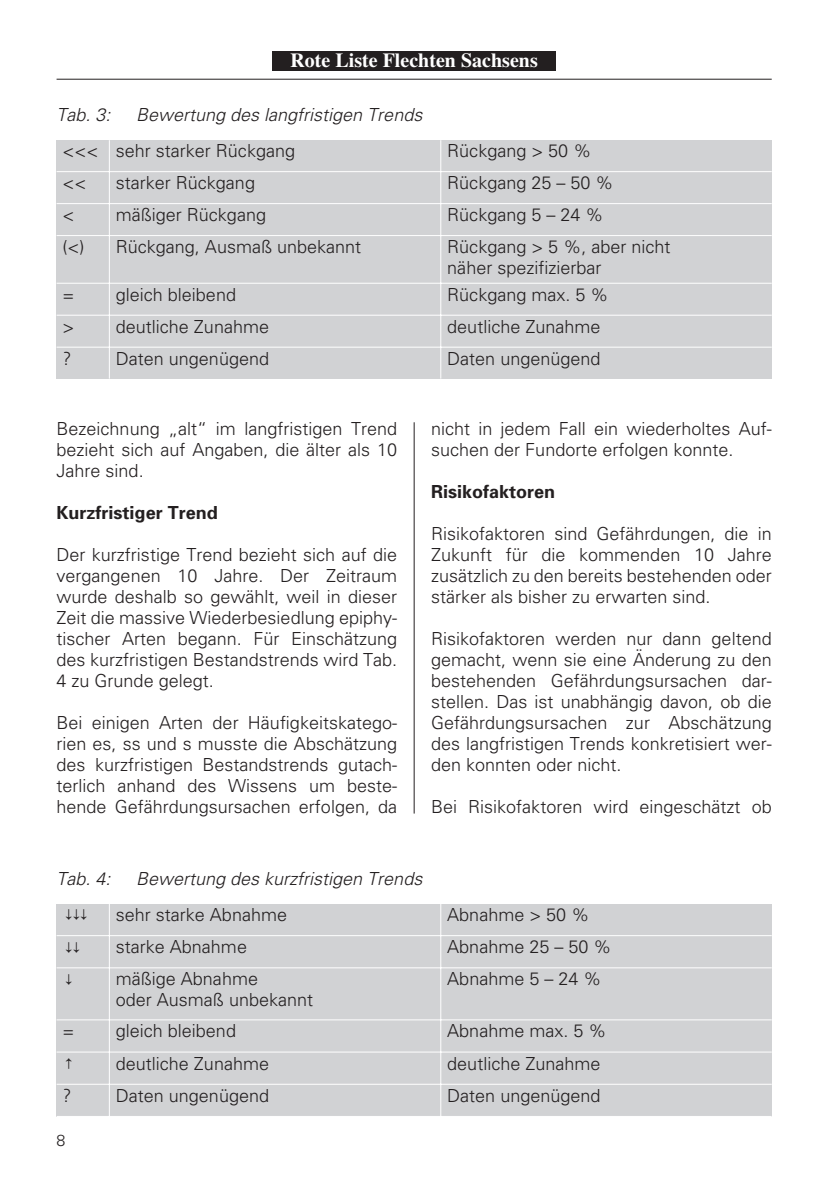
<style>
.page{position:relative;width:840px;height:1191px;background:#fff}
.page>*{position:absolute;margin:0;border:0;box-sizing:border-box;transform-origin:0 0}
.t1{font:700 20px "Times";color:#fff}
.t2{font:300 18px/21px "Univers";color:#231f20;text-align:justify}
.t3{font:italic 300 18px "Univers";color:#231f20}
.t4{font:700 18px "Univers";color:#231f20}
.t5{font:italic 700 18px "Letter Gothic Std";color:#231f20}
.t6{font:300 16px "Univers";color:#231f20}
</style>
<div class="page">
<div style="left:272px;top:51px;width:283px;height:20px;background:#231f20"></div>
<hr style="left:57px;top:79px;width:714px;height:1px;background:#231f20">
<hr style="left:413px;top:422px;width:1px;height:391px;background:#231f20">
<div style="left:57px;top:140px;width:714px;height:239px;background:#d1d2d4"></div>
<hr style="left:109px;top:140px;width:1px;height:239px;background:#fff">
<hr style="left:440px;top:140px;width:1px;height:239px;background:#fff">
<hr style="left:57px;top:171px;width:714px;height:1px;background:#fff">
<hr style="left:57px;top:203px;width:714px;height:1px;background:#fff">
<hr style="left:57px;top:235px;width:714px;height:1px;background:#fff">
<hr style="left:57px;top:283px;width:714px;height:1px;background:#fff">
<hr style="left:57px;top:315px;width:714px;height:1px;background:#fff">
<hr style="left:57px;top:347px;width:714px;height:1px;background:#fff">
<div style="left:57px;top:904px;width:714px;height:213px;background:#d1d2d4"></div>
<hr style="left:109px;top:904px;width:1px;height:213px;background:#fff">
<hr style="left:440px;top:904px;width:1px;height:213px;background:#fff">
<hr style="left:57px;top:935px;width:714px;height:1px;background:#fff">
<hr style="left:57px;top:967px;width:714px;height:1px;background:#fff">
<hr style="left:57px;top:1019px;width:714px;height:1px;background:#fff">
<hr style="left:57px;top:1051px;width:714px;height:1px;background:#fff">
<hr style="left:57px;top:1083px;width:714px;height:1px;background:#fff">
<hr style="left:57px;top:1116px;width:714px;height:1px;background:#fff">
<p class="t1" style="left:290px;top:53px;width:249px">Rote Liste Flechten Sachsens</p>
<p class="t3" style="left:57px;top:108px;width:370px">Tab. 3: Bewertung des langfristigen Trends</p>
<p class="t2" style="left:63px;top:142px;width:234px">&lt;&lt;&lt; sehr starker Rückgang</p>
<p class="t2" style="left:447px;top:142px;width:145px">Rückgang &gt; 50 %</p>
<p class="t2" style="left:63px;top:174px;width:25px">&lt;&lt;</p>
<p class="t2" style="left:116px;top:174px;width:141px">starker Rückgang</p>
<p class="t2" style="left:447px;top:174px;width:168px">Rückgang 25 – 50 %</p>
<p class="t2" style="left:63px;top:206px;width:13px">&lt;</p>
<p class="t2" style="left:116px;top:206px;width:152px">mäßiger Rückgang</p>
<p class="t2" style="left:447px;top:206px;width:158px">Rückgang 5 – 24 %</p>
<p class="t2" style="left:63px;top:238px;width:23px">(&lt;)</p>
<p class="t2" style="left:116px;top:238px;width:247px">Rückgang, Ausmaß unbekannt</p>
<p class="t2" style="left:447px;top:238px;width:224px">Rückgang &gt; 5 %, aber nicht näher spezifizierbar</p>
<p class="t2" style="left:63px;top:285px;width:13px">=</p>
<p class="t2" style="left:116px;top:285px;width:122px">gleich bleibend</p>
<p class="t2" style="left:447px;top:285px;width:163px">Rückgang max. 5 %</p>
<p class="t2" style="left:63px;top:317px;width:208px">&gt; deutliche Zunahme</p>
<p class="t2" style="left:447px;top:317px;width:155px">deutliche Zunahme</p>
<p class="t2" style="left:63px;top:349px;width:10px">?</p>
<p class="t2" style="left:116px;top:349px;width:155px">Daten ungenügend</p>
<p class="t2" style="left:447px;top:349px;width:155px">Daten ungenügend</p>
<p class="t2" style="left:57px;top:420px;width:342px">Bezeichnung „alt“ im langfristigen Trend bezieht sich auf Angaben, die älter als 10<br>Jahre sind.</p>
<p class="t4" style="left:57px;top:506px;width:162px">Kurzfristiger Trend</p>
<p class="t2" style="left:57px;top:546px;width:342px">Der kurzfristige Trend bezieht sich auf die vergangenen 10 Jahre. Der Zeitraum wurde deshalb so gewählt, weil in dieser Zeit die massive Wiederbesiedlung epiphy&shy;tischer Arten begann. Für Einschätzung des kurzfristigen Bestandstrends wird Tab.<br>4 zu Grunde gelegt.</p>
<p class="t2" style="left:57px;top:714px;width:342px">Bei einigen Arten der Häufigkeitskatego&shy;rien es, ss und s musste die Abschätzung des kurzfristigen Bestandstrends gutach&shy;terlich anhand des Wissens um beste&shy;hende Gefährdungsursachen erfolgen, da</p>
<p class="t2" style="left:431px;top:420px;width:342px">nicht in jedem Fall ein wiederholtes Auf - suchen der Fundorte erfolgen konnte.</p>
<p class="t4" style="left:431px;top:485px;width:126px">Risikofaktoren</p>
<p class="t2" style="left:431px;top:525px;width:342px">Risikofaktoren sind Gefährdungen, die in Zukunft für die kommenden 10 Jahre zusätzlich zu den bereits bestehenden oder stärker als bisher zu erwarten sind.</p>
<p class="t2" style="left:431px;top:630px;width:342px">Risikofaktoren werden nur dann geltend gemacht, wenn sie eine Änderung zu den bestehenden Gefährdungsursachen dar&shy;stellen. Das ist unabhängig davon, ob die Gefährdungsursachen zur Abschätzung des langfristigen Trends konkretisiert wer&shy;den konnten oder nicht.</p>
<p class="t2" style="left:431px;top:798px;width:342px">Bei Risikofaktoren wird eingeschätzt ob</p>
<p class="t3" style="left:57px;top:872px;width:370px">Tab. 4: Bewertung des kurzfristigen Trends</p>
<p class="t5" style="left:63px;top:904px;width:27px">↓↓↓</p>
<p class="t2" style="left:116px;top:905px;width:173px">sehr starke Abnahme</p>
<p class="t2" style="left:447px;top:905px;width:143px">Abnahme &gt; 50 %</p>
<p class="t5" style="left:63px;top:937px;width:19px">↓↓</p>
<p class="t2" style="left:116px;top:938px;width:133px">starke Abnahme</p>
<p class="t2" style="left:447px;top:938px;width:166px">Abnahme 25 – 50 %</p>
<p class="t5" style="left:63px;top:969px;width:12px">↓</p>
<p class="t2" style="left:116px;top:970px;width:199px">mäßige Abnahme<br>oder Ausmaß unbekannt</p>
<p class="t2" style="left:447px;top:970px;width:156px">Abnahme 5 – 24 %</p>
<p class="t2" style="left:63px;top:1022px;width:13px">=</p>
<p class="t2" style="left:116px;top:1022px;width:122px">gleich bleibend</p>
<p class="t2" style="left:447px;top:1022px;width:161px">Abnahme max. 5 %</p>
<p class="t5" style="left:63px;top:1053px;width:12px">↑</p>
<p class="t2" style="left:116px;top:1054px;width:155px">deutliche Zunahme</p>
<p class="t2" style="left:447px;top:1054px;width:155px">deutliche Zunahme</p>
<p class="t2" style="left:63px;top:1086px;width:10px">?</p>
<p class="t2" style="left:116px;top:1086px;width:155px">Daten ungenügend</p>
<p class="t2" style="left:447px;top:1086px;width:155px">Daten ungenügend</p>
<p class="t6" style="left:57px;top:1134px;width:10px">8</p>
</div>
